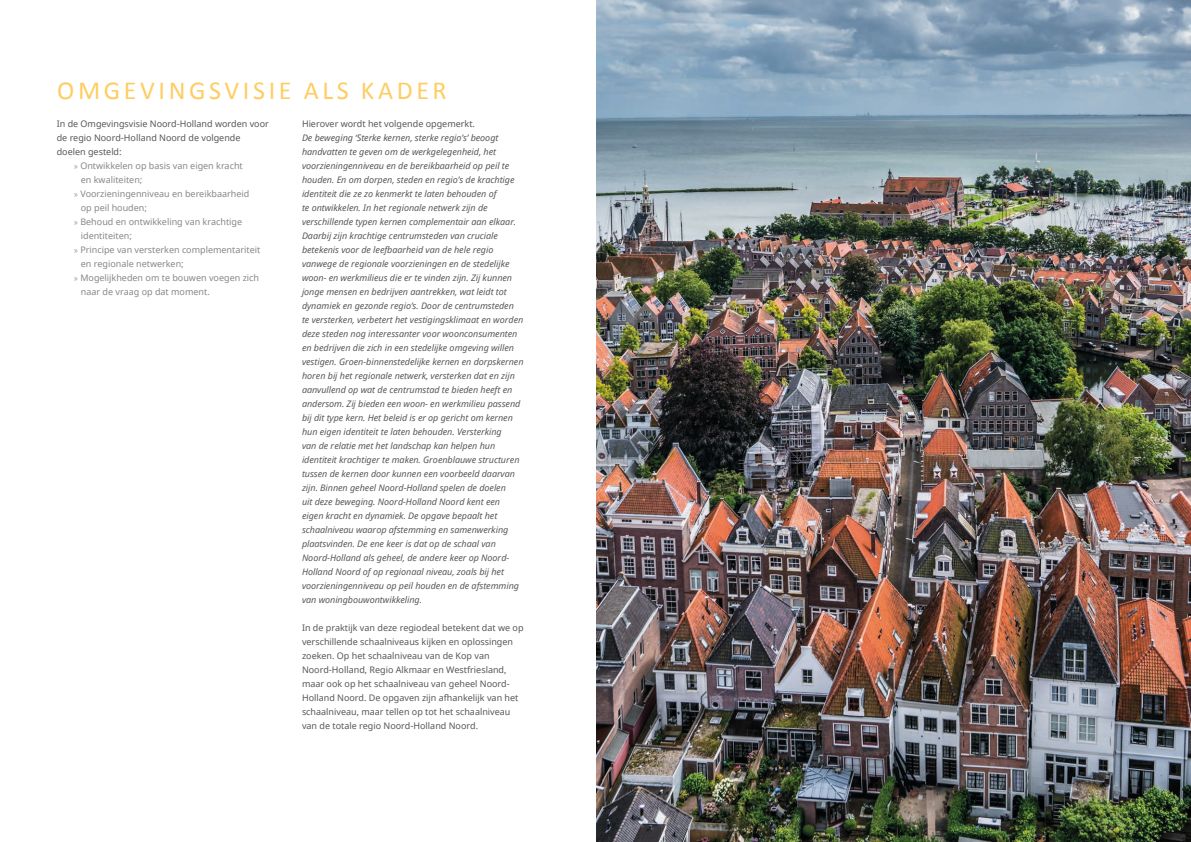
<style>
.page{position:relative;width:1191px;height:842px;background:#fff}
.page>*{position:absolute;margin:0;border:0;box-sizing:border-box;transform-origin:0 0}
.t1{font:26px "Calibri";letter-spacing:.14em;color:#fecd62}
.t2{font:italic 9px/14px "Noto Sans";letter-spacing:-.005em;color:#575756}
.t3{font:9px/14px "Noto Sans";color:#575756}
.t4{font:9px "Noto Sans";color:#878787}
.s1{font-family:"Avenir";font-weight:300}
</style>
<div class="page">
<img style="left:596px;top:0;width:595px;height:842px">
<h1 class="t1" style="left:57px;top:74px;width:391px">OMGEVINGSVISIE ALS KADER</h1>
<p class="t3" style="left:302px;top:117px;width:174px">Hierover wordt het volgende opgemerkt.</p>
<p class="t2" style="left:302px;top:130px;width:223px">De beweging ‘Sterke kernen, sterke regio’s’ beoogt handvatten te geven om de werkgelegenheid, het voorzieningenniveau en de bereikbaarheid op peil te houden. En om dorpen, steden en regio’s de krachtige identiteit die ze zo kenmerkt te laten behouden of<br>te ontwikkelen. In het regionale netwerk zijn de verschillende typen kernen complementair aan elkaar.<br>Daarbij zijn krachtige centrumsteden van cruciale betekenis voor de leefbaarheid van de hele regio vanwege de regionale voorzieningen en de stedelijke woon- en werkmilieus die er te vinden zijn. Zij kunnen jonge mensen en bedrijven aantrekken, wat leidt tot dynamiek en gezonde regio’s. Door de centrumsteden te versterken, verbetert het vestigingsklimaat en worden deze steden nog interessanter voor woonconsumenten en bedrijven die zich in een stedelijke omgeving willen vestigen. Groen-binnenstedelijke kernen en dorpskernen horen bij het regionale netwerk, versterken dat en zijn aanvullend op wat de centrumstad te bieden heeft en andersom. Zij bieden een woon- en werkmilieu passend bij dit type kern. Het beleid is er op gericht om kernen hun eigen identiteit te laten behouden. Versterking<br>van de relatie met het landschap kan helpen hun identiteit krachtiger te maken. Groenblauwe structuren tussen de kernen door kunnen een voorbeeld daarvan zijn. Binnen geheel Noord-Holland spelen de doelen<br>uit deze beweging. Noord-Holland Noord kent een eigen kracht en dynamiek. De opgave bepaalt het schaalniveau waarop afstemming en samenwerking plaatsvinden. De ene keer is dat op de schaal van Noord-Holland als geheel, de andere keer op Noord-Holland Noord of op regionaal niveau, zoals bij het voorzieningenniveau op peil houden en de afstemming van woningbouwontwikkeling.</p>
<p class="t3" style="left:302px;top:621px;width:223px">In de praktijk van deze regiodeal betekent dat we op verschillende schaalniveaus kijken en oplossingen zoeken. Op het schaalniveau van de Kop van Noord-Holland, Regio Alkmaar en Westfriesland, maar ook op het schaalniveau van geheel Noord-Holland Noord. De opgaven zijn afhankelijk van het schaalniveau, maar tellen op tot het schaalniveau van de totale regio Noord-Holland Noord.</p>
<p class="t3" style="left:57px;top:117px;width:214px">In de Omgevingsvisie Noord-Holland worden voor</p>
<p class="t3" style="left:57px;top:131px;width:185px">de regio Noord-Holland Noord de volgende</p>
<p class="t3" style="left:57px;top:145px;width:67px">doelen gesteld:</p>
<p class="t4" style="left:74px;top:159px;width:171px"><span class="s1">»</span> Ontwikkelen op basis van eigen kracht</p>
<p class="t4" style="left:81px;top:173px;width:63px">en kwaliteiten;</p>
<p class="t4" style="left:74px;top:187px;width:177px"><span class="s1">»</span> Voorzieningenniveau en bereikbaarheid</p>
<p class="t4" style="left:81px;top:201px;width:68px">op peil houden;</p>
<p class="t4" style="left:74px;top:215px;width:170px"><span class="s1">»</span> Behoud en ontwikkeling van krachtige</p>
<p class="t4" style="left:81px;top:229px;width:53px">identiteiten;</p>
<p class="t4" style="left:74px;top:243px;width:188px"><span class="s1">»</span> Principe van versterken complementariteit</p>
<p class="t4" style="left:81px;top:257px;width:105px">en regionale netwerken;</p>
<p class="t4" style="left:74px;top:271px;width:187px"><span class="s1">»</span> Mogelijkheden om te bouwen voegen zich</p>
<p class="t4" style="left:81px;top:285px;width:130px">naar de vraag op dat moment.</p>
</div>
